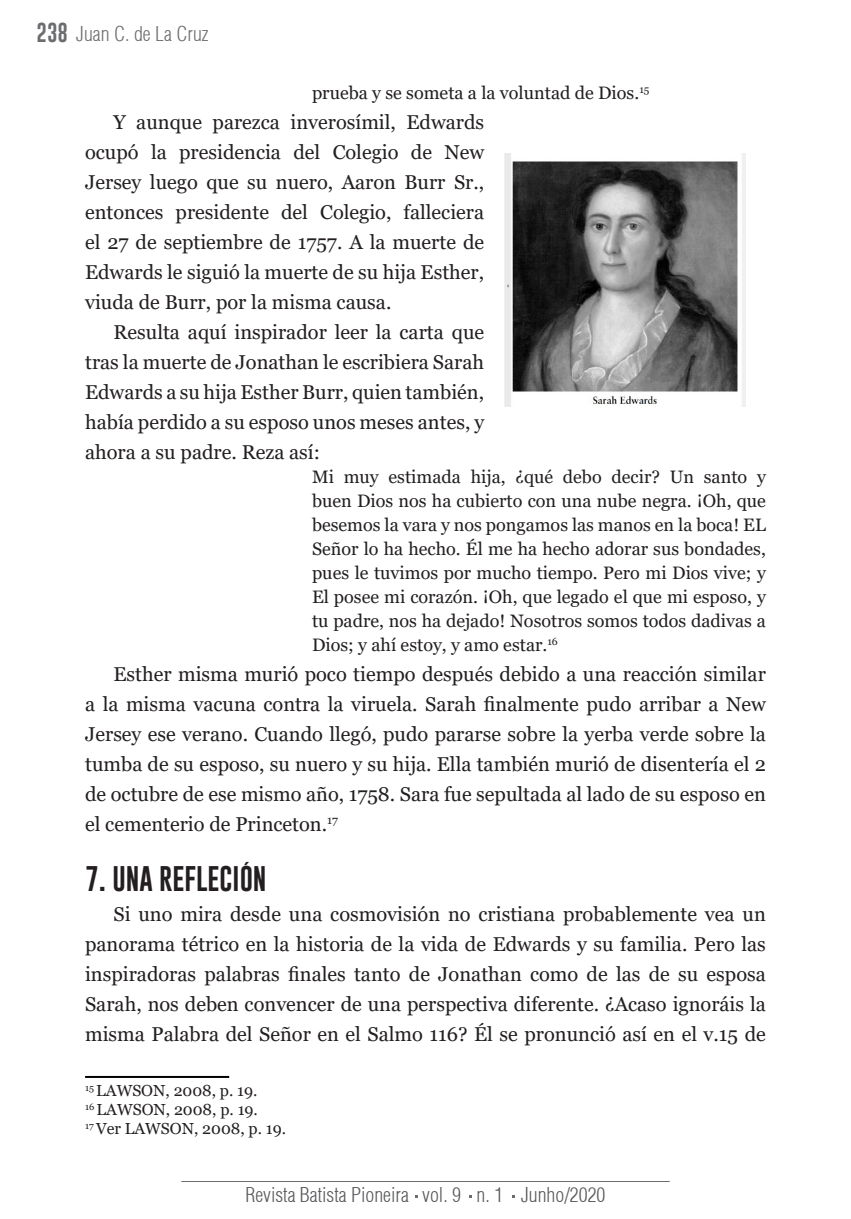
<style>
.page{position:relative;width:851px;height:1219px;background:#fff}
.page>*{position:absolute;margin:0;border:0;box-sizing:border-box;transform-origin:0 0}
.Título_1{font:26px "Gobold";color:#231f20}
.Texto{font:20px/30px "Georgia";color:#231f20;text-align:justify}
.t1{font:300 condensed 20px "Helvetica";color:#57585a}
.t2{font:300 condensed 20px "Helvetica";color:#6c6d70}
.Citação_recuada{font:18px/24px "Georgia";color:#231f20;text-align:justify}
.Nota_de_Rodapé{font:16px "Georgia";color:#231f20}
.s1{font-family:"Gobold";font-weight:400;font-stretch:normal}
</style>
<div class="page">
<hr style="left:181px;top:1181px;width:488px;height:1px;background:#6c6d70">
<hr style="left:85px;top:1076px;width:144px;height:2px;background:#000">
<img style="left:504px;top:153px;width:241px;height:253px">
<p class="t2" style="left:37px;top:21px;width:173px"><span class="s1">238</span> Juan C. de La Cruz</p>
<p class="Citação_recuada" style="left:312px;top:81px;width:339px">prueba y se someta a la voluntad de Dios.<sup>15</sup></p>
<p class="Texto" style="left:85px;top:107px;width:400px;text-indent:28px">Y aunque parezca inverosímil, Edwards ocupó la presidencia del Colegio de New Jersey luego que su nuero, Aaron Burr Sr., entonces presidente del Colegio, falleciera el 27 de septiembre de 1757. A la muerte de Edwards le siguió la muerte de su hija Esther, viuda de Burr, por la misma causa.</p>
<p class="Texto" style="left:85px;top:317px;width:400px;text-indent:28px">Resulta aquí inspirador leer la carta que tras la muerte de Jonathan le escribiera Sarah Edwards a su hija Esther Burr, quien también, había perdido a su esposo unos meses antes, y ahora a su padre. Reza así:</p>
<p class="Citação_recuada" style="left:312px;top:465px;width:455px">Mi muy estimada hija, ¿qué debo decir? Un santo y buen Dios nos ha cubierto con una nube negra. ¡Oh, que besemos la vara y nos pongamos las manos en la boca! EL Señor lo ha hecho. Él me ha hecho adorar sus bondades, pues le tuvimos por mucho tiempo. Pero mi Dios vive; y El posee mi corazón. ¡Oh, que legado el que mi esposo, y tu padre, nos ha dejado! Nosotros somos todos dadivas a Dios; y ahí estoy, y amo estar.<sup>16</sup></p>
<p class="Texto" style="left:85px;top:659px;width:682px;text-indent:28px">Esther misma murió poco tiempo después debido a una reacción similar a la misma vacuna contra la viruela. Sarah finalmente pudo arribar a New Jersey ese verano. Cuando llegó, pudo pararse sobre la yerba verde sobre la tumba de su esposo, su nuero y su hija. Ella también murió de disentería el 2 de octubre de ese mismo año, 1758. Sara fue sepultada al lado de su esposo en el cementerio de Princeton.<sup>17</sup></p>
<p class="Título_1" style="left:85px;top:862px;width:183px">7. UNA REFLECIÓN</p>
<p class="Texto" style="left:85px;top:899px;width:682px;text-indent:28px">Si uno mira desde una cosmovisión no cristiana probablemente vea un panorama tétrico en la historia de la vida de Edwards y su familia. Pero las inspiradoras palabras finales tanto de Jonathan como de las de su esposa Sarah, nos deben convencer de una perspectiva diferente. ¿Acaso ignoráis la misma Palabra del Señor en el Salmo 116? Él se pronunció así en el v.15 de</p>
<p class="Nota_de_Rodapé" style="left:85px;top:1081px;width:174px"><sup>15</sup> LAWSON, 2008, p. 19.</p>
<p class="Nota_de_Rodapé" style="left:85px;top:1100px;width:174px"><sup>16</sup> LAWSON, 2008, p. 19.</p>
<p class="Nota_de_Rodapé" style="left:85px;top:1119px;width:202px"><sup>17</sup> Ver LAWSON, 2008, p. 19.</p>
<p class="t1" style="left:245px;top:1182px;width:361px">Revista Batista Pioneira vol. 9 n. 1 Junho/2020</p>
</div>
